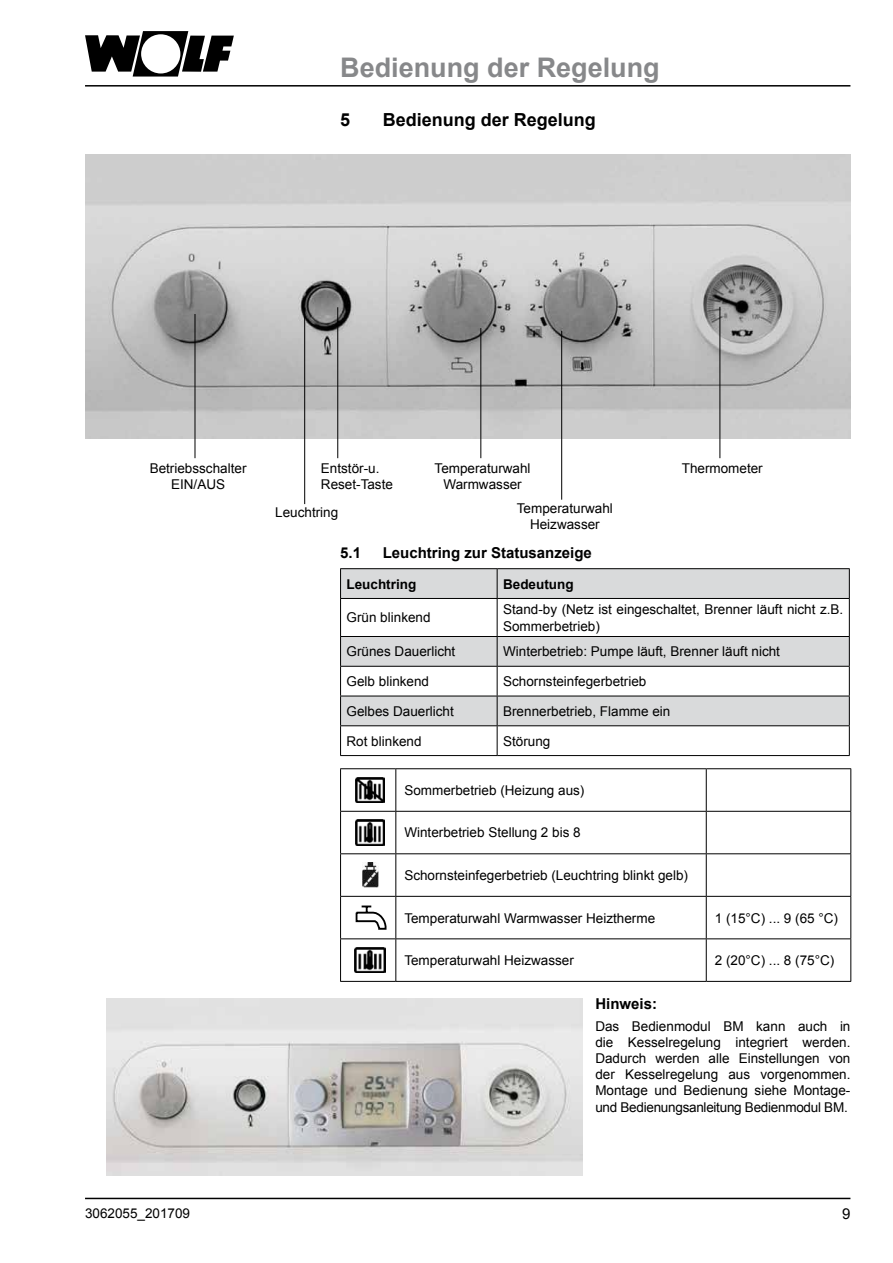
<style>
.page{position:relative;width:893px;height:1263px;background:#fff}
.page>*{position:absolute;margin:0;border:0;box-sizing:border-box;transform-origin:0 0}
.t1{font:700 27px "Arial";color:#87888a}
.t2{font:700 18px "Arial";color:#000}
.t3{font:700 15px "Arial";color:#000}
.t4{font:15px "Arial";color:#000}
.t5{font:13.5px/16.2px "Arial";color:#000;text-align:center}
.t6{font:700 13.5px "Arial";color:#000}
</style>
<div class="page">
<svg style="left:85px;top:31px;width:149px;height:46px"></svg>
<hr style="left:85px;top:85px;width:765px;height:2px;background:#000">
<hr style="left:85px;top:1198px;width:765px;height:1px;background:#000">
<svg style="left:341px;top:569px;width:508px;height:156px;fill:#d9dadb"></svg>
<hr style="left:340px;top:568px;width:157px;height:1px;background:#000">
<svg style="left:340px;top:569px;width:1px;height:29px"></svg>
<hr style="left:497px;top:568px;width:353px;height:1px;background:#000">
<svg style="left:497px;top:569px;width:1px;height:29px"></svg>
<svg style="left:849px;top:569px;width:1px;height:29px"></svg>
<hr style="left:340px;top:598px;width:157px;height:1px;background:#000">
<hr style="left:340px;top:599px;width:1px;height:37px;background:#000">
<hr style="left:497px;top:598px;width:353px;height:1px;background:#000">
<hr style="left:497px;top:599px;width:1px;height:37px;background:#000">
<hr style="left:849px;top:599px;width:1px;height:37px;background:#000">
<hr style="left:340px;top:636px;width:157px;height:1px;background:#000">
<hr style="left:497px;top:636px;width:353px;height:1px;background:#000">
<hr style="left:340px;top:666px;width:157px;height:1px;background:#000">
<hr style="left:497px;top:666px;width:353px;height:1px;background:#000">
<hr style="left:340px;top:696px;width:157px;height:1px;background:#000">
<hr style="left:497px;top:696px;width:353px;height:1px;background:#000">
<hr style="left:340px;top:725px;width:157px;height:1px;background:#000">
<svg style="left:340px;top:637px;width:1px;height:118px"></svg>
<hr style="left:497px;top:725px;width:353px;height:1px;background:#000">
<svg style="left:497px;top:637px;width:1px;height:118px"></svg>
<svg style="left:849px;top:637px;width:1px;height:118px"></svg>
<hr style="left:340px;top:755px;width:157px;height:1px;background:#000">
<hr style="left:497px;top:755px;width:353px;height:1px;background:#000">
<img style="left:85px;top:154px;width:765px;height:285px">
<hr style="left:195px;top:314px;width:1px;height:144px;background:#000">
<hr style="left:480px;top:328px;width:1px;height:130px;background:#000">
<hr style="left:719px;top:307px;width:1px;height:151px;background:#000">
<hr style="left:337px;top:307px;width:1px;height:151px;background:#000">
<hr style="left:561px;top:331px;width:1px;height:169px;background:#000">
<hr style="left:304px;top:308px;width:1px;height:196px;background:#000">
<hr style="left:340px;top:768px;width:56px;height:1px;background:#000">
<hr style="left:340px;top:769px;width:1px;height:42px;background:#000">
<hr style="left:396px;top:768px;width:310px;height:1px;background:#000">
<hr style="left:395px;top:769px;width:1px;height:42px;background:#000">
<hr style="left:706px;top:768px;width:145px;height:1px;background:#000">
<hr style="left:706px;top:769px;width:1px;height:42px;background:#000">
<hr style="left:850px;top:769px;width:1px;height:42px;background:#000">
<hr style="left:340px;top:811px;width:56px;height:1px;background:#000">
<hr style="left:340px;top:812px;width:1px;height:41px;background:#000">
<hr style="left:396px;top:811px;width:310px;height:1px;background:#000">
<hr style="left:395px;top:812px;width:1px;height:41px;background:#000">
<hr style="left:706px;top:811px;width:145px;height:1px;background:#000">
<hr style="left:706px;top:812px;width:1px;height:41px;background:#000">
<hr style="left:850px;top:812px;width:1px;height:41px;background:#000">
<hr style="left:340px;top:853px;width:56px;height:1px;background:#000">
<hr style="left:340px;top:854px;width:1px;height:42px;background:#000">
<hr style="left:396px;top:853px;width:310px;height:1px;background:#000">
<hr style="left:395px;top:854px;width:1px;height:42px;background:#000">
<hr style="left:706px;top:853px;width:145px;height:1px;background:#000">
<hr style="left:706px;top:854px;width:1px;height:42px;background:#000">
<hr style="left:850px;top:854px;width:1px;height:42px;background:#000">
<hr style="left:340px;top:896px;width:56px;height:1px;background:#000">
<hr style="left:340px;top:897px;width:1px;height:41px;background:#000">
<hr style="left:396px;top:896px;width:310px;height:1px;background:#000">
<hr style="left:395px;top:897px;width:1px;height:41px;background:#000">
<hr style="left:706px;top:896px;width:145px;height:1px;background:#000">
<hr style="left:706px;top:897px;width:1px;height:41px;background:#000">
<hr style="left:850px;top:897px;width:1px;height:41px;background:#000">
<hr style="left:340px;top:938px;width:56px;height:1px;background:#000">
<hr style="left:340px;top:939px;width:1px;height:42px;background:#000">
<hr style="left:396px;top:938px;width:310px;height:1px;background:#000">
<hr style="left:395px;top:939px;width:1px;height:42px;background:#000">
<hr style="left:706px;top:938px;width:145px;height:1px;background:#000">
<hr style="left:706px;top:939px;width:1px;height:42px;background:#000">
<hr style="left:850px;top:939px;width:1px;height:42px;background:#000">
<hr style="left:340px;top:981px;width:56px;height:1px;background:#000">
<hr style="left:396px;top:981px;width:310px;height:1px;background:#000">
<hr style="left:706px;top:981px;width:145px;height:1px;background:#000">
<img style="left:356px;top:777px;width:29px;height:26px">
<img style="left:356px;top:820px;width:29px;height:25px">
<img style="left:362px;top:862px;width:16px;height:26px">
<svg style="left:355px;top:905px;width:32px;height:25px"></svg>
<img style="left:355px;top:947px;width:31px;height:26px">
<img style="left:106px;top:998px;width:477px;height:178px">
<h1 class="t1" style="left:340px;top:49px;width:321px">Bedienung der Regelung</h1>
<h2 class="t2" style="left:340px;top:108px;width:12px">5</h2>
<h2 class="t2" style="left:383px;top:108px;width:215px">Bedienung der Regelung</h2>
<p class="t5" style="left:321px;top:460px;width:74px;text-align:left">Entstör-u.<br>Reset-Taste</p>
<p class="t5" style="left:150px;top:460px;width:98px">Betriebsschalter<br>EIN/AUS</p>
<p class="t5" style="left:435px;top:460px;width:98px">Temperaturwahl<br>Warmwasser</p>
<p class="t5" style="left:275px;top:504px;width:65px">Leuchtring</p>
<p class="t5" style="left:517px;top:500px;width:98px">Temperaturwahl<br>Heizwasser</p>
<p class="t5" style="left:682px;top:460px;width:83px">Thermometer</p>
<p class="t3" style="left:340px;top:543px;width:22px">5.1</p>
<p class="t3" style="left:383px;top:543px;width:211px">Leuchtring zur Statusanzeige</p>
<p class="t6" style="left:347px;top:575px;width:71px">Leuchtring</p>
<p class="t6" style="left:503px;top:575px;width:72px">Bedeutung</p>
<p class="t5" style="left:347px;top:610px;width:86px">Grün blinkend</p>
<p class="t5" style="left:503px;top:602px;width:342px;text-align:left">Stand-by (Netz ist eingeschaltet, Brenner läuft nicht z.B.<br>Sommerbetrieb)</p>
<p class="t5" style="left:347px;top:644px;width:110px">Grünes Dauerlicht</p>
<p class="t5" style="left:503px;top:644px;width:278px">Winterbetrieb: Pumpe läuft, Brenner läuft nicht</p>
<p class="t5" style="left:347px;top:673px;width:84px">Gelb blinkend</p>
<p class="t5" style="left:503px;top:673px;width:145px">Schornsteinfegerbetrieb</p>
<p class="t5" style="left:347px;top:703px;width:109px">Gelbes Dauerlicht</p>
<p class="t5" style="left:503px;top:703px;width:169px">Brennerbetrieb, Flamme ein</p>
<p class="t5" style="left:347px;top:733px;width:77px">Rot blinkend</p>
<p class="t5" style="left:503px;top:733px;width:49px">Störung</p>
<p class="t5" style="left:404px;top:782px;width:182px">Sommerbetrieb (Heizung aus)</p>
<p class="t5" style="left:404px;top:825px;width:178px">Winterbetrieb Stellung 2 bis 8</p>
<p class="t5" style="left:404px;top:867px;width:285px">Schornsteinfegerbetrieb (Leuchtring blinkt gelb)</p>
<p class="t5" style="left:404px;top:910px;width:252px">Temperaturwahl Warmwasser Heiztherme</p>
<p class="t5" style="left:715px;top:910px;width:125px">1 (15°C) ... 9 (65 °C)</p>
<p class="t5" style="left:404px;top:952px;width:171px">Temperaturwahl Heizwasser</p>
<p class="t5" style="left:715px;top:952px;width:121px">2 (20°C) ... 8 (75°C)</p>
<p class="t3" style="left:595px;top:994px;width:63px">Hinweis:</p>
<p class="t5" style="left:595px;top:1018px;width:257px;text-align:justify">Das Bedienmodul BM kann auch in die Kesselregelung integriert werden.<br>Dadurch werden alle Einstellungen von der Kesselregelung aus vorgenommen.<br>Montage und Bedienung siehe Montage&shy;und Bedienungsanleitung Bedienmodul BM.</p>
<p class="t5" style="left:85px;top:1205px;width:107px">3062055_201709</p>
<p class="t4" style="left:842px;top:1203px;width:10px">9</p>
</div>
